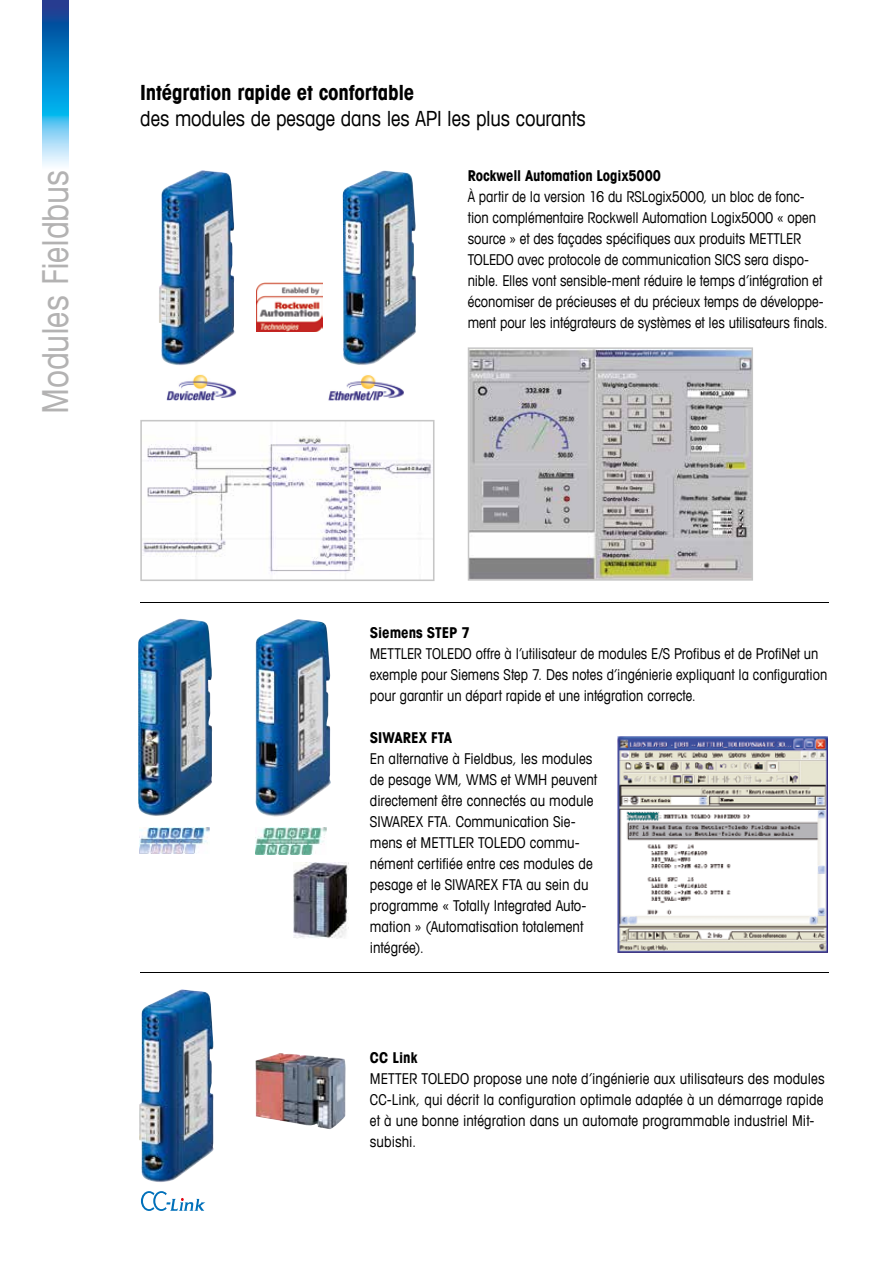
<style>
.page{position:relative;width:893px;height:1263px;background:#fff}
.page>*{position:absolute;margin:0;border:0;box-sizing:border-box;transform-origin:0 0}
.t1{font:condensed 36px "Avant Garde Com";letter-spacing:-.01em;color:#b3b2b2}
.t2{font:condensed 21px "Avant Garde Com";letter-spacing:-.01em;color:#000}
.t3{font:700 condensed 21px "Avant Garde Com";letter-spacing:-.01em;color:#000}
.t4{font:condensed 15px/21px "Avant Garde Com";color:#000}
.t5{font:700 condensed 15px "Avant Garde Com";letter-spacing:-.005em;color:#000}
</style>
<div class="page">
<img style="left:43px;top:0;width:25px;height:166px">
<svg style="left:140px;top:420px;width:294px;height:161px"></svg>
<svg style="left:468px;top:347px;width:285px;height:234px;background:#b8b7b8"></svg>
<img style="left:342px;top:170px;width:74px;height:195px">
<img style="left:159px;top:170px;width:76px;height:195px">
<img style="left:256px;top:283px;width:66px;height:48px">
<img style="left:166px;top:374px;width:71px;height:27px">
<img style="left:328px;top:375px;width:76px;height:26px">
<img style="left:138px;top:619px;width:75px;height:197px">
<img style="left:255px;top:619px;width:76px;height:198px">
<img style="left:139px;top:827px;width:71px;height:26px">
<img style="left:256px;top:828px;width:70px;height:26px">
<hr style="left:140px;top:602px;width:689px;height:1px;background:#000">
<img style="left:617px;top:736px;width:211px;height:217px">
<img style="left:293px;top:862px;width:55px;height:76px">
<hr style="left:140px;top:972px;width:689px;height:1px;background:#000">
<svg style="left:141px;top:1191px;width:64px;height:20px"></svg>
<img style="left:139px;top:989px;width:75px;height:193px">
<img style="left:256px;top:1053px;width:90px;height:76px">
<h2 class="t3" style="left:140px;top:79px;width:276px">Intégration rapide et confortable</h2>
<h2 class="t2" style="left:140px;top:105px;width:447px">des modules de pesage dans les API les plus courants</h2>
<h1 class="t1" style="left:33px;top:414px;width:245px;rotate:-90deg">Modules Fieldbus</h1>
<p class="t5" style="left:468px;top:166px;width:195px">Rockwell Automation Logix5000</p>
<p class="t4" style="left:468px;top:186px;width:362px">À partir de la version 16 du RSLogix5000, un bloc de fonc&shy;tion complémentaire Rockwell Automation Logix5000 « open source » et des façades spécifiques aux produits METTLER TOLEDO avec protocole de com munication SICS sera dispo&shy;nible. Elles vont sensible -ment réduire le temps d’intégration et économiser de précieuses et du précieux temps de développe&shy;ment pour les intégrateurs de systèmes et les utilisateurs finals.</p>
<p class="t5" style="left:370px;top:623px;width:101px">Siemens STEP 7</p>
<p class="t4" style="left:370px;top:642px;width:459px">METTLER TOLEDO offre à l’utilisateur de modules E/S Profibus et de ProfiNet un exemple pour Siemens Step 7. Des notes d’ingénierie expliquant la configuration pour garantir un départ rapide et une intégration correcte.</p>
<p class="t5" style="left:370px;top:728px;width:84px">SIWAREX FTA</p>
<p class="t4" style="left:370px;top:747px;width:229px">En alternative à Fieldbus, les modules de pesage WM, WMS et WMH peuvent directement être connectés au module<br>SIWAREX FTA. Communication Sie&shy;mens et METTLER TOLEDO commu&shy;nément certifiée entre ces modules de pesage et le SIWAREX FTA au sein du programme « Totally Integrated Auto&shy;mation » (Automatisation totalement intégrée).</p>
<p class="t5" style="left:370px;top:1048px;width:49px">CC Link</p>
<p class="t4" style="left:370px;top:1068px;width:456px">METTER TOLEDO propose une note d’ingénierie aux utilisateurs des modules CC-Link, qui décrit la configuration optimale adaptée à un démarrage rapide et à une bonne intégration dans un automate programmable industriel Mit&shy;subishi.</p>
</div>
